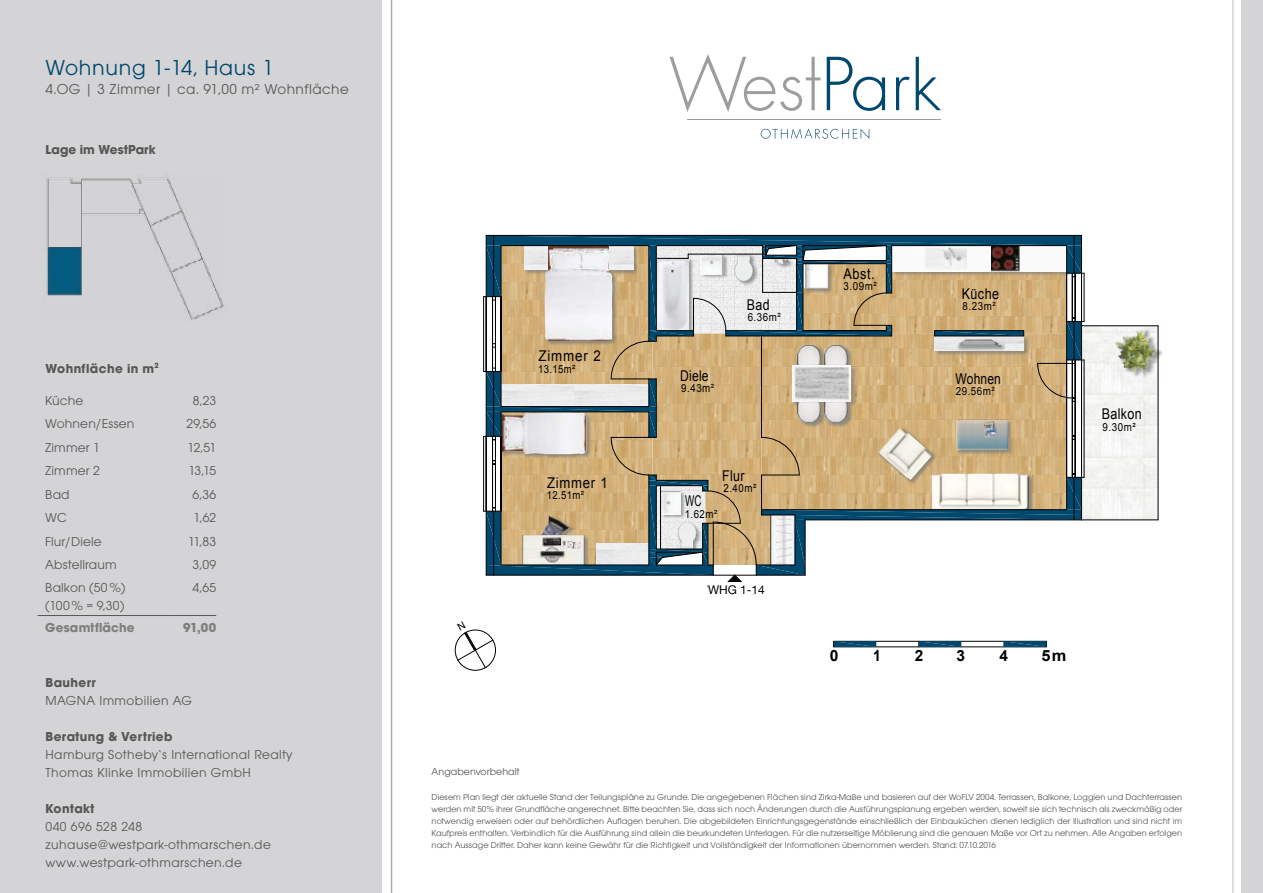
<style>
.page{position:relative;width:1263px;height:893px;background:#fff}
.page>*{position:absolute;margin:0;border:0;box-sizing:border-box;transform-origin:0 0}
.t1{font:22.5px "Avant Garde Gothic Itc T";letter-spacing:.03em;color:#00486d}
.t2{font:700 15.45px "Arial";color:#000}
.t3{font:700 15.45px "Arial";color:#000;scale:1.06 1}
.t4{font:700 15.45px "Arial";color:#000;scale:.9 1}
.t5{font:15px "Avant Garde Gothic Itc T";letter-spacing:.03em;color:#575756}
.t6{font:14.85px "Arial";letter-spacing:.035em;color:#000;scale:.84 1}
.t7{font:14.85px "Arial";letter-spacing:.035em;color:#000;scale:.89 1}
.t8{font:14.85px "Arial";letter-spacing:.035em;color:#000;scale:.9 1}
.t9{font:14.85px "Arial";letter-spacing:.035em;color:#000;scale:.81 1}
.t10{font:14.85px "Arial";letter-spacing:.035em;color:#000;scale:.82 1}
.t11{font:14.85px "Arial";letter-spacing:.035em;color:#000;scale:.85 1}
.t12{font:14.85px "Arial";letter-spacing:.035em;color:#000;scale:.86 1}
.t13{font:14.85px "Arial";letter-spacing:.035em;color:#000;scale:.83 1}
.t14{font:14.85px "Arial";letter-spacing:.035em;color:#000;scale:.66 1}
.t15{font:13.5px/18px "Avant Garde Gothic Itc T";letter-spacing:.03em;color:#575756}
.t16{font:700 13.5px "Avant Garde Gothic Itc T";letter-spacing:.03em;color:#575756}
.t17{font:13.5px "Avant Garde Gothic Itc T";letter-spacing:.01em;color:#575756}
.t18{font:700 13.5px "Avant Garde Gothic Itc T";letter-spacing:.015em;color:#7e7e7d}
.t19{font:700 13.5px "Avant Garde Gothic Itc T";letter-spacing:.005em;color:#575756}
.t20{font:12px "Helvetica Neue";color:#000}
.t21{font:11.85px "Arial";color:#000}
.t22{font:11.1px "Arial";letter-spacing:.055em;color:#000;scale:.88 1}
.t23{font:11.1px "Arial";letter-spacing:.055em;color:#000;scale:.86 1}
.t24{font:11.1px "Arial";letter-spacing:.055em;color:#000;scale:.87 1}
.t25{font:10.5px "Avant Garde Gothic Itc T";color:#575756}
.t26{font:9px/12px "Avant Garde Gothic Itc T";color:#575756;text-align:justify}
</style>
<div class="page">
<hr style="left:391px;top:0;width:1px;height:893px;background:#aaacad">
<div style="left:0;top:0;width:382px;height:893px;background:#d4d3d5"></div>
<svg style="left:760px;top:128px;width:109px;height:11px"></svg>
<svg style="left:669px;top:54px;width:151px;height:58px"></svg>
<svg style="left:827px;top:57px;width:58px;height:54px"></svg>
<svg style="left:896px;top:77px;width:14px;height:33px"></svg>
<svg style="left:916px;top:57px;width:25px;height:53px"></svg>
<hr style="left:687px;top:119px;width:254px;height:1px;background:#9d9d9c">
<hr style="left:1232px;top:0;width:1px;height:893px;background:#d4d3d5">
<div style="left:1242px;top:0;width:21px;height:893px;background:#d4d3d5"></div>
<img style="left:1159px;top:349px;width:4px;height:9px">
<div style="left:455px;top:630px;width:41px;height:40px;border:1px solid #000;border-radius:50%"></div>
<hr style="left:834px;top:641px;width:212px;height:1px;background:#000">
<hr style="left:834px;top:647px;width:212px;height:1px;background:#000">
<svg style="left:918px;top:641px;width:43px;height:6px"></svg>
<svg style="left:833px;top:641px;width:43px;height:6px"></svg>
<svg style="left:1004px;top:641px;width:43px;height:6px"></svg>
<hr style="left:483px;top:436px;width:1px;height:75px;background:#000">
<hr style="left:483px;top:297px;width:1px;height:74px;background:#000">
<hr style="left:1158px;top:326px;width:1px;height:194px;background:#000">
<svg style="left:484px;top:235px;width:674px;height:347px"></svg>
<hr style="left:796px;top:258px;width:1px;height:34px;background:#000">
<hr style="left:761px;top:475px;width:1px;height:40px;background:#000">
<hr style="left:656px;top:246px;width:1px;height:85px;background:#000">
<img style="left:46px;top:173px;width:178px;height:147px">
<hr style="left:38px;top:615px;width:136px;height:1px;background:#575756">
<hr style="left:174px;top:615px;width:42px;height:1px;background:#575756">
<svg style="left:457px;top:629px;width:36px;height:40px"></svg>
<h1 class="t1" style="left:45px;top:54px;width:230px">Wohnung 1-14, Haus 1</h1>
<h3 class="t5" style="left:45px;top:81px;width:305px">4.OG | 3 Zimmer | ca. 91,00 m² Wohnfläche</h3>
<h3 class="t19" style="left:45px;top:141px;width:112px">Lage im WestPark</h3>
<h3 class="t16" style="left:45px;top:360px;width:115px">Wohnfläche in m<sup>2</sup></h3>
<h3 class="t15" style="left:45px;top:391px;width:40px">Küche</h3>
<h3 class="t15" style="left:193px;top:391px;width:25px">8,23</h3>
<h3 class="t17" style="left:45px;top:416px;width:91px">Wohnen/Essen</h3>
<h3 class="t15" style="left:186px;top:415px;width:31px">29,56</h3>
<h3 class="t15" style="left:45px;top:438px;width:56px">Zimmer 1</h3>
<h3 class="t15" style="left:187px;top:438px;width:30px">12,51</h3>
<h3 class="t15" style="left:45px;top:461px;width:56px">Zimmer 2</h3>
<h3 class="t15" style="left:188px;top:461px;width:29px">13,15</h3>
<h3 class="t15" style="left:45px;top:485px;width:26px">Bad</h3>
<h3 class="t15" style="left:193px;top:485px;width:25px">6,36</h3>
<h3 class="t15" style="left:45px;top:509px;width:23px">WC</h3>
<h3 class="t15" style="left:194px;top:509px;width:24px">1,62</h3>
<h3 class="t17" style="left:45px;top:533px;width:58px">Flur/Diele</h3>
<h3 class="t15" style="left:188px;top:532px;width:30px">11,83</h3>
<h3 class="t17" style="left:45px;top:557px;width:73px">Abstellraum</h3>
<h3 class="t15" style="left:193px;top:555px;width:25px">3,09</h3>
<h3 class="t15" style="left:45px;top:578px;width:82px">Balkon (50%) (100% = 9,30)</h3>
<h3 class="t15" style="left:192px;top:578px;width:25px">4,65</h3>
<h3 class="t18" style="left:45px;top:620px;width:91px">Gesamtfläche</h3>
<h3 class="t18" style="left:183px;top:620px;width:35px">91,00</h3>
<h3 class="t16" style="left:45px;top:674px;width:52px">Bauherr</h3>
<h3 class="t15" style="left:45px;top:691px;width:148px">MAGNA Immobilien AG</h3>
<h3 class="t16" style="left:45px;top:728px;width:129px">Beratung &amp; Vertrieb</h3>
<h3 class="t15" style="left:45px;top:745px;width:249px">Hamburg Sotheby‘s International Realty<br>Thomas Klinke Immobilien GmbH</h3>
<h3 class="t16" style="left:45px;top:800px;width:50px">Kontakt</h3>
<h3 class="t15" style="left:45px;top:817px;width:227px">040 696 528 248 zuhause@westpark-othmarschen.de www.westpark-othmarschen.de</h3>
<h3 class="t8" style="left:538px;top:346px;width:71px">Zimmer 2</h3>
<p class="t23" style="left:538px;top:361px;width:45px">13.15m²</p>
<h3 class="t7" style="left:547px;top:473px;width:70px">Zimmer 1</h3>
<p class="t23" style="left:547px;top:488px;width:45px">12.51m²</p>
<h3 class="t13" style="left:747px;top:295px;width:29px">Bad</h3>
<h3 class="t10" style="left:680px;top:366px;width:36px">Diele</h3>
<p class="t22" style="left:681px;top:381px;width:39px">9.43m²</p>
<p class="t22" style="left:748px;top:310px;width:39px">6.36m²</p>
<h3 class="t14" style="left:685px;top:491px;width:26px">WC</h3>
<h3 class="t6" style="left:722px;top:466px;width:28px">Flur</h3>
<p class="t22" style="left:723px;top:481px;width:39px">2.40m²</p>
<p class="t24" style="left:685px;top:506px;width:39px">1.62m²</p>
<h3 class="t20" style="left:708px;top:581px;width:58px">WHG 1-14</h3>
<h3 class="t21" style="left:707px;top:582px;width:51px">WHG 1-8</h3>
<h3 class="t12" style="left:844px;top:264px;width:38px">Abst.</h3>
<p class="t22" style="left:844px;top:279px;width:39px">3.09m²</p>
<h3 class="t11" style="left:962px;top:284px;width:46px">Küche</h3>
<p class="t22" style="left:963px;top:299px;width:39px">8.23m²</p>
<h3 class="t9" style="left:955px;top:369px;width:58px">Wohnen</h3>
<p class="t22" style="left:956px;top:384px;width:46px">29.56m²</p>
<h3 class="t6" style="left:1102px;top:404px;width:49px">Balkon</h3>
<p class="t22" style="left:1103px;top:420px;width:39px">9.30m²</p>
<h2 class="t2" style="left:830px;top:646px;width:10px">0</h2>
<h2 class="t4" style="left:873px;top:646px;width:10px">1</h2>
<h2 class="t2" style="left:915px;top:646px;width:10px">2</h2>
<h2 class="t2" style="left:956px;top:646px;width:10px">3</h2>
<h2 class="t2" style="left:1000px;top:646px;width:10px">4</h2>
<h2 class="t3" style="left:1041px;top:646px;width:25px">5m</h2>
<p class="t25" style="left:432px;top:766px;width:89px">Angabenvorbehalt</p>
<p class="t26" style="left:432px;top:791px;width:752px">Diesem Plan liegt der aktuelle Stand der Teilungspläne zu Grunde. Die angegebenen Flächen sind Zirka-Maße und basieren auf der WoFLV 2004. Terrassen, Balkone, Loggien und Dachterrassen werden mit 50% ihrer Grundfläche angerechnet. Bitte beachten Sie, dass sich noch Änderungen durch die Ausführungsplanung ergeben werden, soweit sie sich technisch als zweckmäßig oder notwendig erweisen oder auf behördlichen Auflagen beruhen. Die abgebildeten Einrichtungsgegenstände einschließlich der Einbauküchen dienen lediglich der Illustration und sind nicht im Kaufpreis enthalten. Verbindlich für die Ausführung sind allein die beurkundeten Unterlagen. Für die nutzerseitige Möblierung sind die genauen Maße vor Ort zu nehmen. Alle Angaben erfolgen nach Aussage Dritter. Daher kann keine Gewähr für die Richtigkeit und Vollständigkeit der Informationen übernommen werden. Stand: 07.10.2016</p>
</div>
